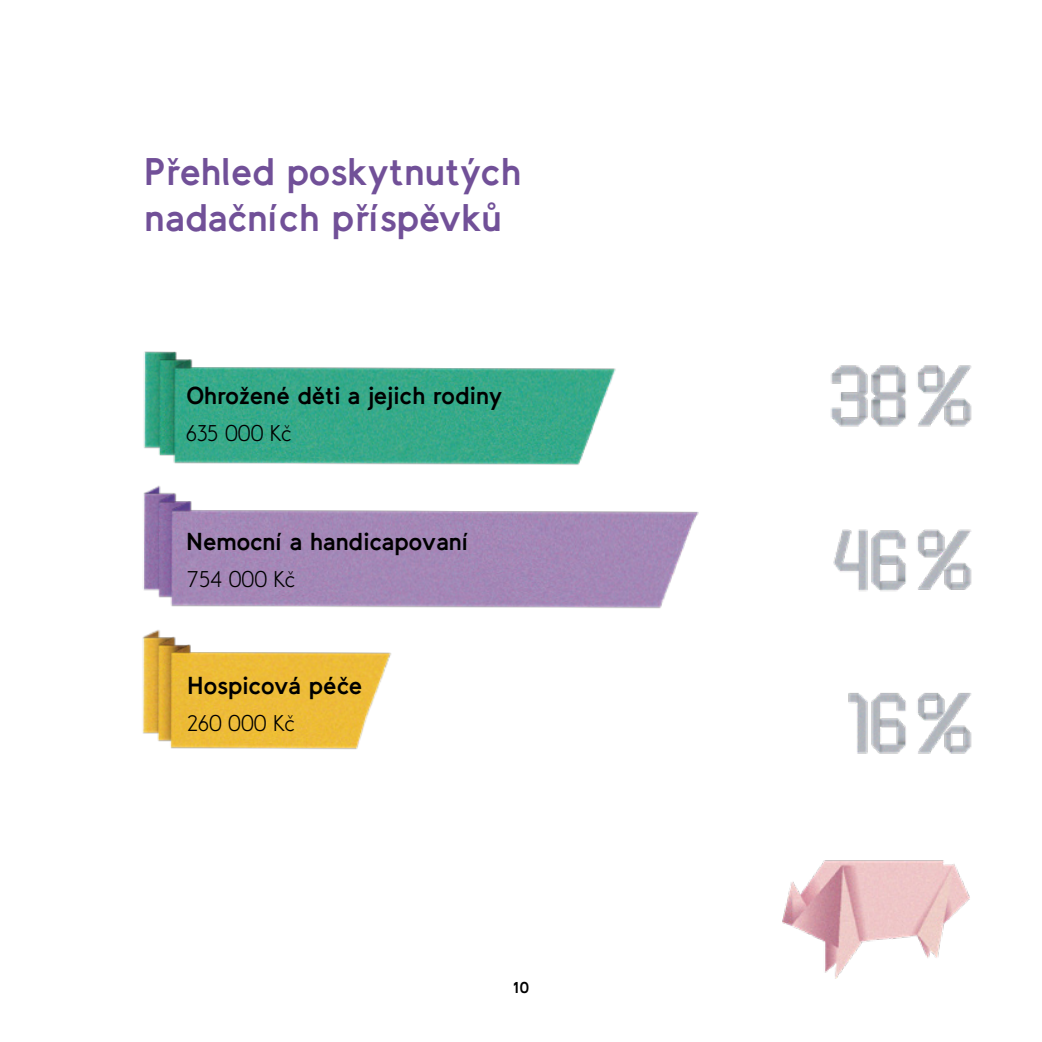
<style>
.page{position:relative;width:1042px;height:1042px;background:#fff}
.page>*{position:absolute;margin:0;border:0;box-sizing:border-box;transform-origin:0 0}
.t1{font:700 38.5px/46.2px "Tilde";letter-spacing:-.02em;color:#715098}
.t2{font:700 24.5px "Tilde";letter-spacing:-.02em;color:#000}
.t3{font:300 22.75px "Tilde";color:#000}
.t4{font:700 15.75px "Tilde";color:#000}
</style>
<div class="page">
<img style="left:222px;top:511px;width:477px;height:98px">
<img style="left:144px;top:527px;width:109px;height:47px">
<img style="left:144px;top:527px;width:94px;height:38px">
<img style="left:144px;top:567px;width:78px;height:8px">
<img style="left:143px;top:367px;width:534px;height:160px">
<img style="left:143px;top:575px;width:94px;height:7px">
<img style="left:143px;top:582px;width:110px;height:7px">
<img style="left:143px;top:351px;width:111px;height:80px">
<img style="left:142px;top:589px;width:311px;height:161px">
<img style="left:782px;top:860px;width:188px;height:119px">
<img style="left:831px;top:365px;width:141px;height:389px">
<h1 class="t1" style="left:144px;top:149px;width:380px">Přehled poskytnutých nadačních příspěvků</h1>
<p class="t2" style="left:186px;top:381px;width:317px">Ohrožené děti a jejich rodiny</p>
<p class="t3" style="left:186px;top:420px;width:106px">635 000 Kč</p>
<p class="t2" style="left:186px;top:527px;width:284px">Nemocní a handicapovaní</p>
<p class="t3" style="left:187px;top:566px;width:109px">754 000 Kč</p>
<p class="t2" style="left:187px;top:671px;width:176px">Hospicová péče</p>
<p class="t3" style="left:187px;top:710px;width:108px">260 000 Kč</p>
<p class="t4" style="left:513px;top:978px;width:18px">10</p>
</div>
